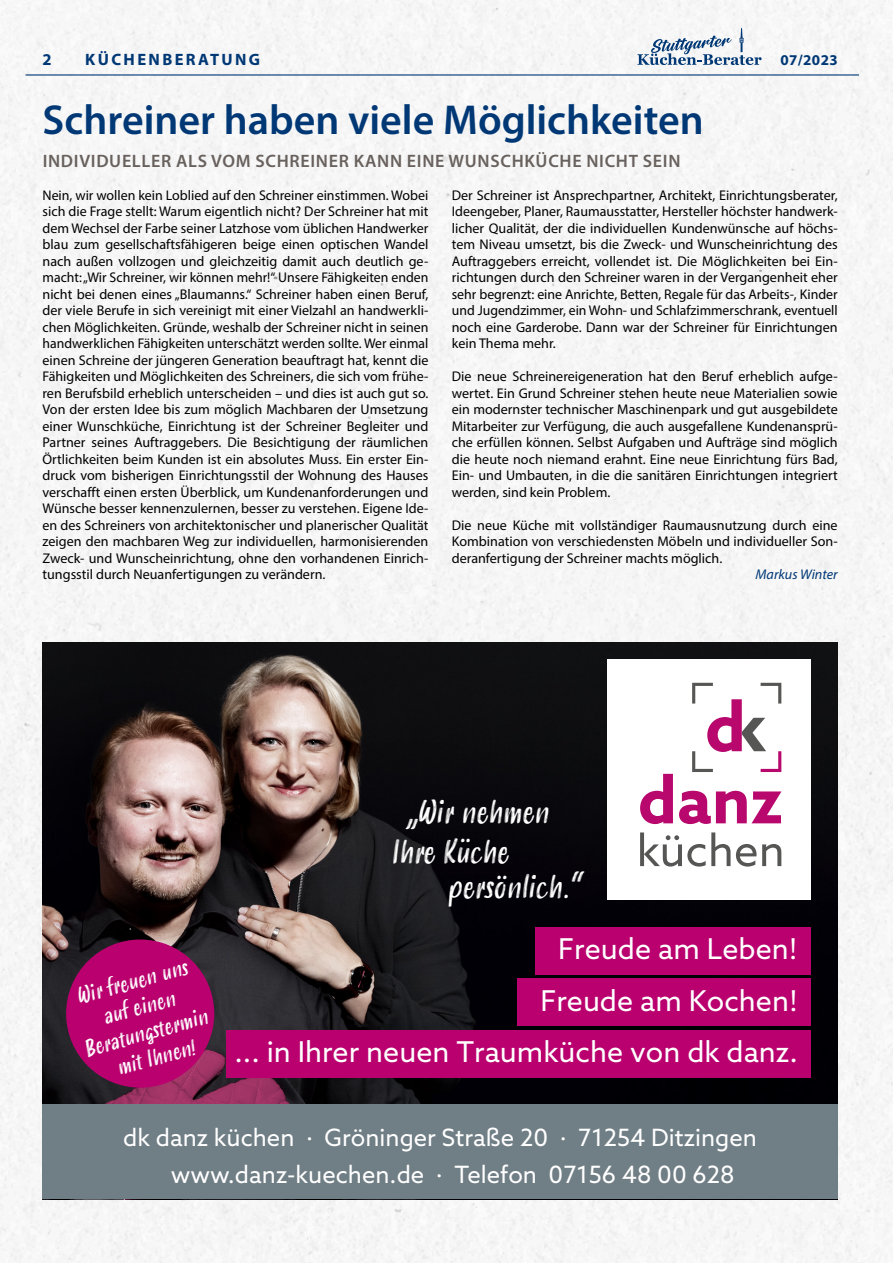
<style>
.page{position:relative;width:893px;height:1263px;background:#f6f6f6}
.page>*{position:absolute;margin:0;border:0;box-sizing:border-box;transform-origin:0 0}
.t1{font:700 67.95px "Azo Sans";color:#b8086d}
.t2{font:600 42px "Myriad Pro";color:#003876}
.t3{font:italic 30.9px/40.2px "Smoothy";color:#fff}
.t4{font:28.65px/51.4px "Azo Sans";color:#fff;text-align:right}
.t5{font:italic 25.65px "Smoothy";color:#fff}
.t6{font:23.85px/36.3px "Azo Sans";color:#fff}
.t7{font:italic 22.05px/26.4px "Smoothy";color:#fff;text-align:center}
.t8{font:600 18px "Myriad Pro";letter-spacing:.04em;color:#68615d}
.t9{font:700 16.5px "Myriad Pro";letter-spacing:.145em;color:#003876}
.t10{font:700 15px "Myriad Pro";letter-spacing:.025em;color:#003876}
.t11{font:14.1px/16.5px "Myriad Pro";color:#000;text-align:justify}
.t12{font:italic 14.1px "Myriad Pro";color:#003876}
</style>
<div class="page">
<img style="left:43px;top:642px;width:795px;height:462px">
<div style="left:43px;top:1104px;width:795px;height:95px;background:#707e85"></div>
<div style="left:517px;top:978px;width:294px;height:48px;background:#b9006e"></div>
<div style="left:535px;top:927px;width:276px;height:47px;background:#b9006e"></div>
<div style="left:227px;top:1030px;width:584px;height:48px;background:#b9006e"></div>
<div style="left:66px;top:939px;width:148px;height:149px;background:#b9006e;border-radius:50%"></div>
<div style="left:607px;top:659px;width:204px;height:240px;background:#fff"></div>
<svg style="left:640px;top:832px;width:141px;height:34px"></svg>
<svg style="left:692px;top:683px;width:21px;height:20px"></svg>
<svg style="left:761px;top:683px;width:20px;height:20px"></svg>
<svg style="left:640px;top:718px;width:141px;height:106px"></svg>
<hr style="left:26px;top:74px;width:833px;height:2px;background:#003876">
<svg style="left:637px;top:28px;width:125px;height:37px"></svg>
<p class="t9" style="left:85px;top:48px;width:176px">KÜCHENBERATUNG</p>
<h2 class="t2" style="left:43px;top:93px;width:663px">Schreiner haben viele Möglichkeiten</h2>
<p class="t8" style="left:43px;top:149px;width:639px">INDIVIDUELLER ALS VOM SCHREINER KANN EINE WUNSCHKÜCHE NICHT SEIN</p>
<p class="t11" style="left:452px;top:187px;width:387px">Der Schreiner ist Ansprechpartner, Architekt, Einrichtungsberater, Ideengeber, Planer, Raumausstatter, Hersteller höchster handwerk&shy;licher Qualität, der die individuellen Kundenwünsche auf höchs&shy;tem Niveau umsetzt, bis die Zweck- und Wunscheinrichtung des Auftraggebers erreicht, vollendet ist. Die Möglichkeiten bei Ein&shy;richtungen durch den Schreiner waren in der Vergangenheit eher sehr begrenzt: eine Anrichte, Betten, Regale für das Arbeits-, Kinder und Jugendzimmer, ein Wohn- und Schlafzimmerschrank, eventuell noch eine Garderobe. Dann war der Schreiner für Einrichtungen kein Thema mehr.</p>
<p class="t11" style="left:452px;top:368px;width:387px">Die neue Schreinereigeneration hat den Beruf erheblich aufge&shy;wertet. Ein Grund Schreiner stehen heute neue Materialien sowie ein modernster technischer Maschinenpark und gut ausgebildete Mitarbeiter zur Verfügung, die auch ausgefallene Kundenansprü&shy;che erfüllen können. Selbst Aufgaben und Aufträge sind möglich die heute noch niemand erahnt. Eine neue Einrichtung fürs Bad, Ein- und Umbauten, in die die sanitären Einrichtungen integriert werden, sind kein Problem.</p>
<p class="t11" style="left:452px;top:517px;width:387px">Die neue Küche mit vollständiger Raumausnutzung durch eine Kombination von verschiedensten Möbeln und individueller Son&shy;deranfertigung der Schreiner machts möglich.</p>
<p class="t12" style="left:756px;top:566px;width:84px">Markus Winter</p>
<p class="t9" style="left:43px;top:48px;width:11px">2</p>
<p class="t10" style="left:780px;top:50px;width:59px">07/2023</p>
<p class="t11" style="left:43px;top:187px;width:387px">Nein, wir wollen kein Loblied auf den Schreiner einstimmen. Wobei sich die Frage stellt: Warum eigentlich nicht? Der Schreiner hat mit dem Wechsel der Farbe seiner Latzhose vom üblichen Handwerker blau zum gesellschaftsfähigeren beige einen optischen Wandel nach außen vollzogen und gleichzeitig damit auch deutlich ge&shy;macht: „Wir Schreiner, wir können mehr!“ Unsere Fähigkeiten enden nicht bei denen eines „Blaumanns.“ Schreiner haben einen Beruf, der viele Berufe in sich vereinigt mit einer Vielzahl an handwerkli&shy;chen Möglichkeiten. Gründe, weshalb der Schreiner nicht in seinen handwerklichen Fähigkeiten unterschätzt werden sollte. Wer einmal einen Schreine der jüngeren Generation beauftragt hat, kennt die Fähigkeiten und Möglichkeiten des Schreiners, die sich vom frühe&shy;ren Berufsbild erheblich unterscheiden – und dies ist auch gut so.<br>Von der ersten Idee bis zum möglich Machbaren der Umsetzung einer Wunschküche, Einrichtung ist der Schreiner Begleiter und Partner seines Auftraggebers. Die Besichtigung der räumlichen Örtlichkeiten beim Kunden ist ein absolutes Muss. Ein erster Ein&shy;druck vom bisherigen Einrichtungsstil der Wohnung des Hauses verschafft einen ersten Überblick, um Kundenanforderungen und Wünsche besser kennenzulernen, besser zu verstehen. Eigene Ide&shy;en des Schreiners von architektonischer und planerischer Qualität zeigen den machbaren Weg zur individuellen, harmonisierenden Zweck- und Wunscheinrichtung, ohne den vorhandenen Einrich&shy;tungsstil durch Neuanfertigungen zu verändern.</p>
<h3 class="t7" style="left:68px;top:987px;width:129px;rotate:-15deg">Wir freuen uns auf einen<br>Beratungstermin mit Ihnen!</h3>
<h1 class="t1" style="left:705px;top:688px;width:43px">d</h1>
<h3 class="t3" style="left:391px;top:795px;width:159px;text-indent:15px">„Wir nehmen<br>Ihre Kuche</h3>
<h3 class="t3" style="left:448px;top:870px;width:134px">personlich “</h3>
<h3 class="t5" style="left:460px;top:824px;width:10px">..</h3>
<h3 class="t5" style="left:497px;top:861px;width:10px">..</h3>
<h3 class="t5" style="left:564px;top:881px;width:5px">.</h3>
<h3 class="t4" style="left:234px;top:923px;width:565px">Freude am Leben!<br>Freude am Kochen!<br>... in Ihrer neuen Traumküche von dk danz.</h3>
<h3 class="t6" style="left:171px;top:1119px;width:588px;text-indent:-47px">dk danz küchen · Gröninger Straße 20 · 71254 Ditzingen www.danz-kuechen.de · Telefon 07156 48 00 628</h3>
</div>
